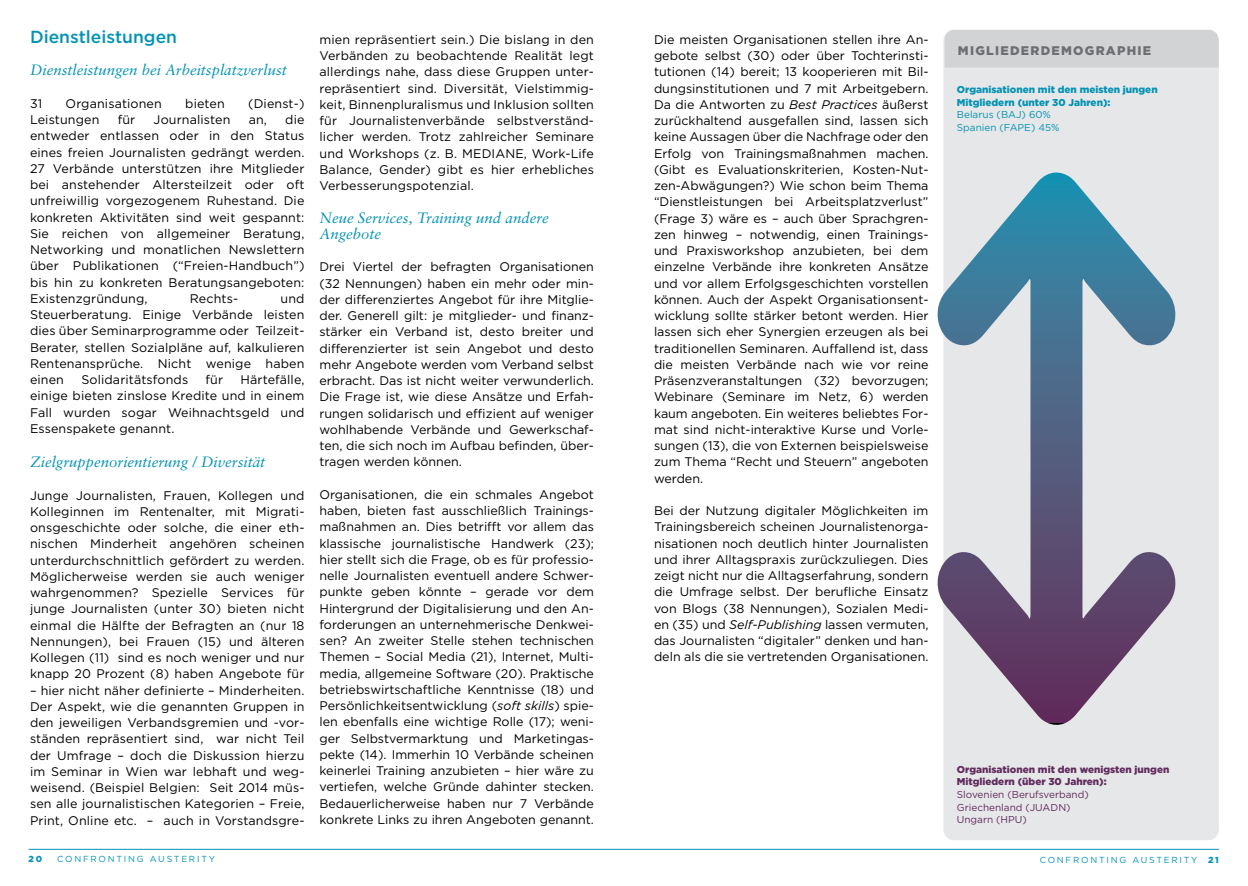
<style>
.page{position:relative;width:1248px;height:886px;background:#fff}
.page>*{position:absolute;margin:0;border:0;box-sizing:border-box;transform-origin:0 0}
.t1{font:500 17.5px "Gotham";color:#0493b4}
.t2{font:italic 15px/16.2px "Sabon";color:#0493b4}
.t3{font:12.5px/16.2px "Gotham";letter-spacing:.01em;color:#000;text-align:justify}
.t4{font:900 12.5px "Gotham";letter-spacing:.1em;color:#6d6e71}
.t5{font:900 10px/12.5px "Gotham";color:#612b5e}
.t6{font:900 10px/12.5px "Gotham";color:#0493b4}
.t7{font:10px/12.5px "Gotham";color:#612b5e}
.t8{font:10px/12.5px "Gotham";color:#0493b4}
.t9{font:8.75px "Gotham";letter-spacing:.2em;color:#0493b4}
.t10{font:900 8.75px "Gotham";color:#0493b4}
.s1{font-style:italic}
.s2{font-weight:900}
</style>
<div class="page">
<hr style="left:29px;top:849px;width:1189px;height:1px;background:#0493b4">
<div style="left:943px;top:39px;width:275px;height:801px;background:#e6e7e8"></div>
<div style="left:944px;top:30px;width:274px;height:37px;background:#d1d3d4"></div>
<svg style="left:937px;top:172px;width:244px;height:556px;background:#a6aebd"></svg>
<h1 class="t1" style="left:30px;top:25px;width:149px">Dienstleistungen</h1>
<p class="t2" style="left:30px;top:62px;width:258px">Dienstleistungen bei Arbeitsplatzverlust</p>
<p class="t3" style="left:30px;top:95px;width:14px">31</p>
<p class="t3" style="left:66px;top:95px;width:98px">Organisationen</p>
<p class="t3" style="left:185px;top:95px;width:41px">bieten</p>
<p class="t3" style="left:248px;top:95px;width:58px">(Dienst-)</p>
<p class="t3" style="left:30px;top:111px;width:71px">Leistungen</p>
<p class="t3" style="left:118px;top:111px;width:19px">für</p>
<p class="t3" style="left:154px;top:111px;width:78px">Journalisten</p>
<p class="t3" style="left:249px;top:111px;width:20px">an,</p>
<p class="t3" style="left:30px;top:111px;width:276px;text-indent:255px">die entweder entlassen oder in den Status eines freien Journalisten gedrängt werden.<br>27 Verbände unterstützen ihre Mitglieder bei anstehender Altersteilzeit oder oft unfreiwillig vorgezogenem Ruhestand. Die konkreten Aktivitäten sind weit gespannt:<br>Sie reichen von allgemeiner Beratung, Networking und monatlichen Newslettern über Publikationen (“Freien-Handbuch”) bis hin zu konkreten Beratungsangeboten:<br>Existenzgründung,</p>
<p class="t3" style="left:30px;top:290px;width:276px;text-indent:250px">und Steuerberatung. Einige Verbände leisten dies über Seminarprogramme oder Teilzeit-Berater, stellen Sozialpläne auf, kalkulieren Rentenansprüche. Nicht wenige haben einen</p>
<p class="t3" style="left:190px;top:290px;width:50px">Rechts-</p>
<p class="t3" style="left:30px;top:371px;width:276px;text-indent:210px">Härtefälle, einige bieten zinslose Kredite und in einem Fall wurden sogar Weihnachtsgeld und Essenspakete genannt.</p>
<p class="t2" style="left:30px;top:454px;width:237px">Zielgruppenorientierung / Diversität</p>
<p class="t3" style="left:30px;top:487px;width:276px">Junge Journalisten, Frauen, Kollegen und Kolleginnen im Rentenalter, mit Migrati&shy;onsgeschichte oder solche, die einer eth&shy;nischen Minderheit angehören scheinen unterdurchschnittlich gefördert zu werden.<br>Möglicherweise werden sie auch weniger wahrgenommen? Spezielle Services für junge Journalisten (unter 30) bieten nicht einmal die Hälfte der Befragten an (nur 18<br>Nennungen), bei Frauen (15) und älteren Kollegen (11) sind es noch weniger und nur knapp 20 Prozent (8) haben Angebote für</p>
<p class="t3" style="left:30px;top:682px;width:276px">– hier nicht näher definierte – Minderheiten.<br>Der Aspekt, wie die genannten Gruppen in den jeweiligen Verbandsgremien und -vor&shy;ständen repräsentiert sind, war nicht Teil der Umfrage – doch die Diskussion hierzu im Seminar in Wien war lebhaft und weg&shy;weisend. (Beispiel Belgien: Seit 2014 müs&shy;sen alle journalistischen Kategorien – Freie, Print, Online etc. – auch in Vorstandsgre-</p>
<p class="t3" style="left:81px;top:371px;width:108px">Solidaritätsfonds</p>
<p class="t3" style="left:205px;top:371px;width:19px">für</p>
<p class="t3" style="left:319px;top:31px;width:276px">mien repräsentiert sein.) Die bislang in den Verbänden zu beobachtende Realität legt allerdings nahe, dass diese Gruppen unter&shy;repräsentiert sind. Diversität, Vielstimmig&shy;keit, Binnenpluralismus und Inklusion sollten für Journalistenverbände selbstverständ&shy;licher werden. Trotz zahlreicher Seminare und Workshops (z. B. MEDIANE, Work-Life Balance, Gender) gibt es hier erhebliches Verbesserungspotenzial.</p>
<p class="t2" style="left:319px;top:209px;width:231px">Neue Services, Training und andere<br>Angebote</p>
<p class="t3" style="left:319px;top:258px;width:276px">Drei Viertel der befragten Organisationen (32 Nennungen) haben ein mehr oder min&shy;der differenziertes Angebot für ihre Mitglie&shy;der. Generell gilt: je mitglieder- und finanz&shy;stärker ein Verband ist, desto breiter und differenzierter ist sein Angebot und desto mehr Angebote werden vom Verband selbst erbracht. Das ist nicht weiter verwunderlich.<br>Die Frage ist, wie diese Ansätze und Erfah&shy;rungen solidarisch und effizient auf weniger wohlhabende Verbände und Gewerkschaf&shy;ten, die sich noch im Aufbau befinden, über&shy;tragen werden können.</p>
<p class="t3" style="left:319px;top:486px;width:276px">Organisationen, die ein schmales Angebot haben, bieten fast ausschließlich Trainings&shy;maßnahmen an. Dies betrifft vor allem das klassische journalistische Handwerk (23); hier stellt sich die Frage, ob es für professio&shy;nelle Journalisten eventuell andere Schwer&shy;punkte geben könnte – gerade vor dem Hintergrund der Digitalisierung und den An&shy;forderungen an unternehmerische Denkwei&shy;sen? An zweiter Stelle stehen technischen Themen – Social Media (21), Internet, Multi&shy;media, allgemeine Software (20). Praktische betriebswirtschaftliche Kenntnisse (18) und Persönlichkeitsentwicklung (<span class="s1">soft skills</span>) spie&shy;len ebenfalls eine wichtige Rolle (17); weni&shy;ger Selbstvermarktung und Marketingas&shy;pekte (14). Immerhin 10 Verbände scheinen keinerlei Training anzubieten – hier wäre zu vertiefen, welche Gründe dahinter stecken.<br>Bedauerlicherweise haben nur 7 Verbände konkrete Links zu ihren Angeboten genannt.</p>
<p class="t3" style="left:654px;top:31px;width:276px">Die meisten Organisationen stellen ihre An&shy;gebote selbst (30) oder über Tochterinsti&shy;tutionen (14) bereit; 13 kooperieren mit Bil&shy;dungsinstitutionen und 7 mit Arbeitgebern.<br>Da die Antworten zu <span class="s1">Best Practices</span> äußerst zurückhaltend ausgefallen sind, lassen sich keine Aussagen über die Nachfrage oder den Erfolg von Trainingsmaßnahmen machen. (Gibt es Evaluationskriterien, Kosten-Nut&shy;zen-Abwägungen?) Wie schon beim Thema “Dienstleistungen bei Arbeitsplatzverlust” (Frage 3) wäre es – auch über Sprachgren&shy;zen hinweg – notwendig, einen Trainings&shy;und Praxisworkshop anzubieten, bei dem einzelne Verbände ihre konkreten Ansätze und vor allem Erfolgsgeschichten vorstellen können. Auch der Aspekt Organisationsent&shy;wicklung sollte stärker betont werden. Hier lassen sich eher Synergien erzeugen als bei traditionellen Seminaren. Auffallend ist, dass die meisten Verbände nach wie vor reine Präsenzveranstaltungen (32) bevorzugen; Webinare (Seminare im Netz, 6) werden kaum angeboten. Ein weiteres beliebtes For&shy;mat sind nicht-interaktive Kurse und Vorle&shy;sungen (13), die von Externen beispielsweise zum Thema “Recht und Steuern” angeboten werden.</p>
<p class="t3" style="left:654px;top:502px;width:276px">Bei der Nutzung digitaler Möglichkeiten im Trainingsbereich scheinen Journalistenorga&shy;nisationen noch deutlich hinter Journalisten und ihrer Alltagspraxis zurückzuliegen. Dies zeigt nicht nur die Alltagserfahrung, sondern die Umfrage selbst. Der berufliche Einsatz von Blogs (38 Nennungen), Sozialen Medi&shy;en (35) und <span class="s1">Self-Publishing</span> lassen vermuten, das Journalisten “digitaler” denken und han&shy;deln als die sie vertretenden Organisationen.</p>
<p class="t4" style="left:957px;top:42px;width:195px">MIGLIEDERDEMOGRAPHIE</p>
<p class="t6" style="left:956px;top:83px;width:202px">Organisationen mit den meisten jungen<br>Mitgliedern (unter 30 Jahren):</p>
<p class="t8" style="left:956px;top:108px;width:104px">Belarus (BAJ) 60%<br>Spanien (FAPE) 45%</p>
<p class="t5" style="left:956px;top:763px;width:214px">Organisationen mit den wenigsten jungen<br>Mitgliedern (über 30 Jahren):</p>
<p class="t7" style="left:956px;top:788px;width:133px">Slovenien (Berufsverband)<br>Griechenland (JUADN)<br>Ungarn (HPU)</p>
<p class="t10" style="left:29px;top:853px;width:15px">20</p>
<p class="t9" style="left:57px;top:853px;width:159px">CONFRONTING AUSTERITY</p>
<p class="t9" style="left:1039px;top:854px;width:181px">CONFRONTING AUSTERITY <span class="s2">21</span></p>
</div>
